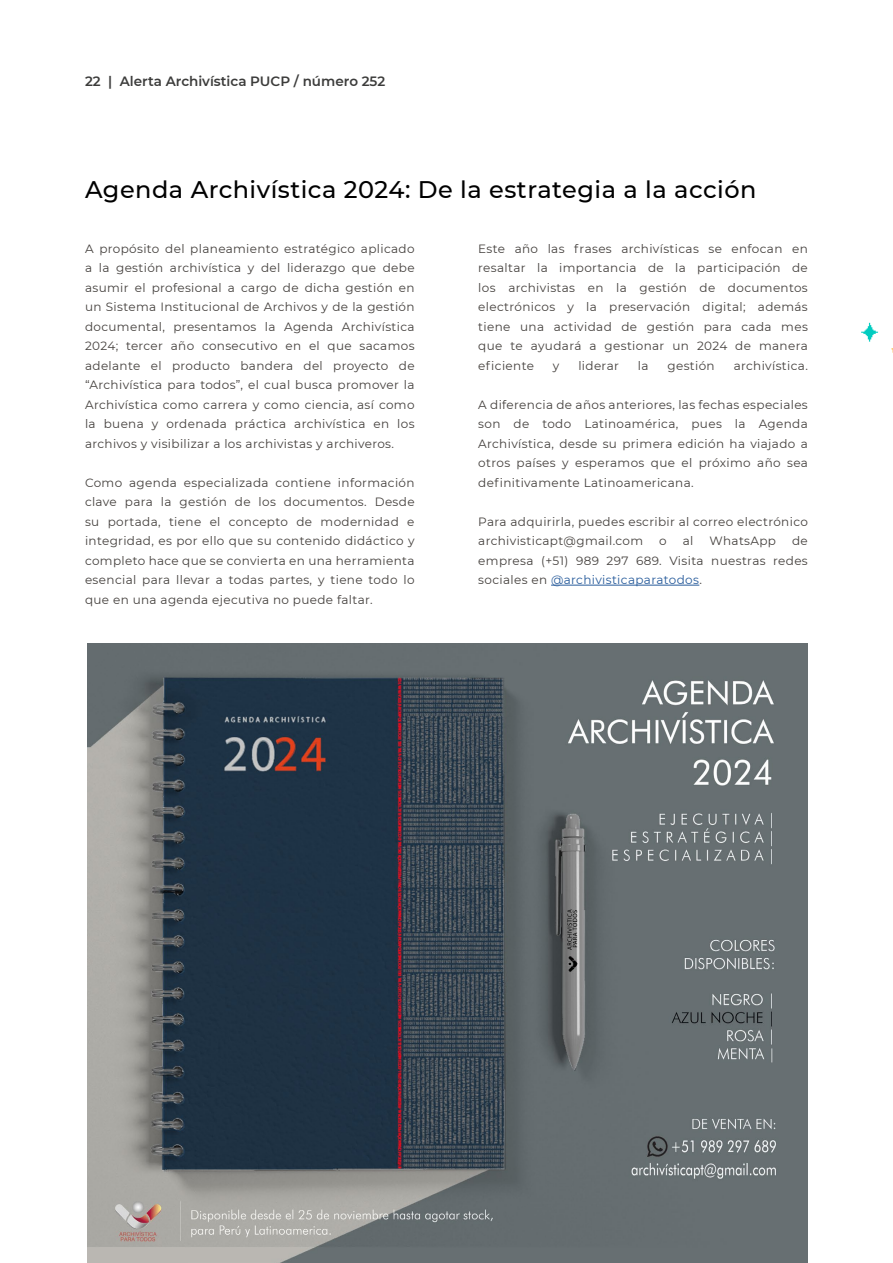
<style>
.page{position:relative;width:893px;height:1263px;background:#fff}
.page>*{position:absolute;margin:0;border:0;box-sizing:border-box;transform-origin:0 0}
.t1{font:500 24px "Montserrat";letter-spacing:.02em;color:#000}
.t2{font:600 13.5px "Montserrat";color:#3c3c3b}
.t3{font:12px/19.5px "Montserrat";letter-spacing:.03em;color:#44403d;text-align:justify}
.s1{color:#275b9b}
</style>
<div class="page">
<img style="left:861px;top:322px;width:32px;height:31px">
<img style="left:87px;top:644px;width:721px;height:619px">
<hr style="left:551px;top:585px;width:148px;height:1px;background:#275b9b">
<p class="t2" style="left:85px;top:71px;width:302px">22 | Alerta Archivística PUCP / número 252</p>
<h1 class="t1" style="left:85px;top:172px;width:673px">Agenda Archivística 2024: De la estrategia a la acción</h1>
<p class="t3" style="left:85px;top:238px;width:331px">A propósito del planeamiento estratégico aplicado a la gestión archivística y del liderazgo que debe asumir el profesional a cargo de dicha gestión en un Sistema Institucional de Archivos y de la gestión documental, presentamos la Agenda Archivística 2024; tercer año consecutivo en el que sacamos adelante el producto bandera del proyecto de “Archivística para todos”, el cual busca promover la Archivística como carrera y como ciencia, así como la buena y ordenada práctica archivística en los archivos y visibilizar a los archivistas y archiveros.</p>
<p class="t3" style="left:85px;top:472px;width:331px">Como agenda especializada contiene información clave para la gestión de los documentos. Desde su portada, tiene el concepto de modernidad e integridad, es por ello que su contenido didáctico y completo hace que se convierta en una herramienta esencial para llevar a todas partes, y tiene todo lo que en una agenda ejecutiva no puede faltar.</p>
<p class="t3" style="left:478px;top:238px;width:331px">Este año las frases archivísticas se enfocan en resaltar la importancia de la participación de los archivistas en la gestión de documentos electrónicos y la preservación digital; además tiene una actividad de gestión para cada mes que te ayudará a gestionar un 2024 de manera eficiente</p>
<p class="t3" style="left:553px;top:355px;width:8px">y</p>
<p class="t3" style="left:578px;top:355px;width:42px">liderar</p>
<p class="t3" style="left:638px;top:355px;width:12px">la</p>
<p class="t3" style="left:667px;top:355px;width:49px">gestión</p>
<p class="t3" style="left:734px;top:355px;width:76px">archivística.</p>
<p class="t3" style="left:478px;top:394px;width:331px">A diferencia de años anteriores, las fechas especiales son de todo Latinoamérica, pues la Agenda Archivística, desde su primera edición ha viajado a otros países y esperamos que el próximo año sea definitivamente Latinoamericana.</p>
<p class="t3" style="left:478px;top:511px;width:331px">Para adquirirla, puedes escribir al correo electrónico archivisticapt@gmail.com</p>
<p class="t3" style="left:478px;top:531px;width:331px;text-indent:314px">de empresa (+51) 989 297 689. Visita nuestras redes sociales en <span class="s1">@archivisticaparatodos</span>.</p>
<p class="t3" style="left:659px;top:531px;width:9px">o</p>
<p class="t3" style="left:683px;top:531px;width:12px">al</p>
<p class="t3" style="left:709px;top:531px;width:68px">WhatsApp</p>
</div>
